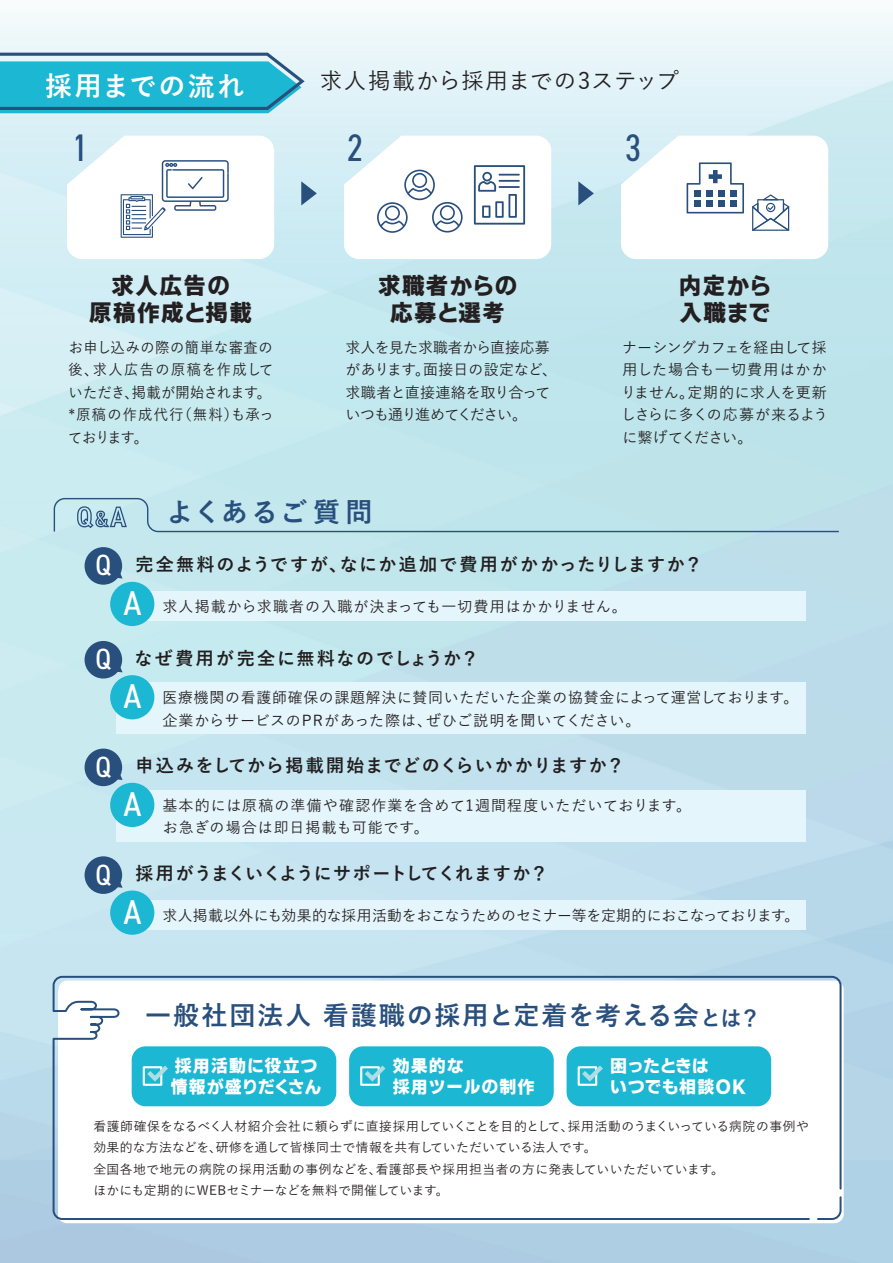
<style>
.page{position:relative;width:893px;height:1263px;background:#fff}
.page>*{position:absolute;margin:0;border:0;box-sizing:border-box;transform-origin:0 0}
.t1{font:condensed 38.4px "DIN2014";color:#294f7d}
.t2{font:condensed 34.5px "DIN2014";color:#fff;scale:1.1 1}
.t3{font:700 27px "Yu Gothic";letter-spacing:.09em;color:#294f7d}
.t4{font:700 27px "Yu Gothic";letter-spacing:.09em;color:#fff}
.t5{font:700 26.1px "Yu Gothic";letter-spacing:.07em;color:#294f7d}
.t6{font:22.5px/27px "Gen Ei Nu Gothic EB";letter-spacing:.065em;color:#231f20;text-align:center}
.t7{font:500 22.5px "Yu Gothic";letter-spacing:.03em;color:#231f20}
.t8{font:22.5px/27px "Gen Ei Nu Gothic EB";letter-spacing:.04em;color:#231f20}
.t9{font:700 18px "Yu Gothic";letter-spacing:.11em;color:#231f20}
.t10{font:700 18px "Yu Gothic";letter-spacing:.07em;color:#231f20}
.t11{font:700 18px "Yu Gothic";letter-spacing:-.015em;color:#231f20}
.t12{font:700 18px "Yu Gothic";letter-spacing:.1em;color:#231f20}
.t13{font:16.95px/21.3px "Gen Ei Nu Gothic EB";letter-spacing:.05em;color:#fff}
.t14{font:16.95px/21.3px "Gen Ei Nu Gothic EB";color:#fff}
.t15{font:500 15px/22.5px "Yu Gothic";letter-spacing:.05em;color:#231f20}
.t16{font:500 15px/22.5px "Yu Gothic";letter-spacing:.025em;color:#231f20;scale:.95 1}
.t17{font:500 15px/22.5px "Yu Gothic";letter-spacing:.025em;color:#231f20;text-align:justify}
.t18{font:500 15px/22.5px "Yu Gothic";letter-spacing:-.02em;color:#231f20}
.t19{font:500 15px/22.5px "Yu Gothic";letter-spacing:.07em;color:#231f20}
.t20{font:500 15px "Yu Gothic";letter-spacing:-.005em;color:#231f20}
.t21{font:500 15px "Yu Gothic";letter-spacing:.065em;color:#231f20}
.t22{font:500 12.75px/21.3px "Yu Gothic";letter-spacing:.02em;color:#231f20}
.s1{font-family:"DIN2014";font-weight:400;font-stretch:condensed;font-size:29.25px;color:#fff}
.s2{font-size:21.45px}
</style>
<div class="page">
<img style="left:0;top:15px;width:893px;height:1248px">
<svg style="left:301px;top:181px;width:16px;height:24px"></svg>
<svg style="left:578px;top:181px;width:16px;height:24px"></svg>
<svg style="left:67px;top:136px;width:207px;height:123px"></svg>
<svg style="left:344px;top:136px;width:207px;height:123px"></svg>
<svg style="left:621px;top:136px;width:207px;height:123px"></svg>
<svg style="left:54px;top:498px;width:785px;height:34px;background:#b9dee6"></svg>
<div style="left:85px;top:547px;width:37px;height:38px;background:#294f7d;border-radius:50%"></div>
<svg style="left:118px;top:572px;width:5px;height:6px"></svg>
<div style="left:143px;top:591px;width:663px;height:30px;background:#e5f5fc"></div>
<div style="left:110px;top:582px;width:44px;height:44px;background:#1cb7d2;border-radius:50%"></div>
<div style="left:85px;top:641px;width:37px;height:37px;background:#294f7d;border-radius:50%"></div>
<svg style="left:118px;top:666px;width:5px;height:6px"></svg>
<div style="left:117px;top:683px;width:689px;height:51px;background:#e5f5fc"></div>
<div style="left:110px;top:675px;width:44px;height:44px;background:#1cb7d2;border-radius:50%"></div>
<div style="left:85px;top:748px;width:37px;height:38px;background:#294f7d;border-radius:50%"></div>
<svg style="left:117px;top:773px;width:6px;height:7px"></svg>
<div style="left:117px;top:790px;width:689px;height:51px;background:#e5f5fc"></div>
<div style="left:110px;top:783px;width:44px;height:44px;background:#1cb7d2;border-radius:50%"></div>
<div style="left:85px;top:856px;width:37px;height:38px;background:#294f7d;border-radius:50%"></div>
<svg style="left:117px;top:881px;width:6px;height:7px"></svg>
<div style="left:143px;top:900px;width:663px;height:30px;background:#e5f5fc"></div>
<div style="left:110px;top:890px;width:44px;height:45px;background:#1cb7d2;border-radius:50%"></div>
<svg style="left:0;top:53px;width:305px;height:60px;background:#3bb5cf"></svg>
<svg style="left:52px;top:975px;width:790px;height:246px"></svg>
<div style="left:132px;top:1046px;width:204px;height:60px;background:#1cb7d2;border-radius:14px"></div>
<div style="left:143px;top:1066px;width:19px;height:20px;border:2px solid #fff"></div>
<svg style="left:143px;top:1065px;width:25px;height:20px"></svg>
<div style="left:349px;top:1046px;width:205px;height:60px;background:#1cb7d2;border-radius:14px"></div>
<div style="left:360px;top:1066px;width:20px;height:20px;border:2px solid #fff"></div>
<svg style="left:360px;top:1065px;width:26px;height:20px"></svg>
<div style="left:567px;top:1046px;width:204px;height:60px;background:#1cb7d2;border-radius:14px"></div>
<div style="left:578px;top:1066px;width:19px;height:20px;border:2px solid #fff"></div>
<svg style="left:578px;top:1065px;width:25px;height:20px"></svg>
<h3 class="t4" style="left:45px;top:71px;width:201px">採用までの流れ</h3>
<h3 class="t7" style="left:320px;top:60px;width:361px">求人掲載から採用までの3ステップ</h3>
<h1 class="t1" style="left:73px;top:122px;width:17px">1</h1>
<h1 class="t1" style="left:347px;top:122px;width:17px">2</h1>
<h1 class="t1" style="left:625px;top:122px;width:17px">3</h1>
<h3 class="t6" style="left:89px;top:273px;width:164px">求人広告の<br>原稿作成と掲載</h3>
<p class="t16" style="left:68px;top:334px;width:218px">お申し込みの際の簡単な審査の後、求人広告の原稿を作成していただき、掲載が開始されます。*原稿の作成代行（無料）も承っております。</p>
<h3 class="t6" style="left:378px;top:273px;width:141px">求職者からの応募と選考</h3>
<p class="t18" style="left:345px;top:334px;width:213px">求人を見た求職者から直接応募があります。面接日の設定など、求職者と直接連絡を取り合っていつも通り進めてください。</p>
<h3 class="t8" style="left:679px;top:273px;width:94px">内定から入職まで</h3>
<p class="t17" style="left:621px;top:334px;width:209px">ナーシングカフェを経由して採用した場合も一切費用はかかりません。定期的に求人を更新しさらに多くの応募が来るように繋げてください。</p>
<h3 class="t3" style="left:166px;top:497px;width:208px">よくあるご質問</h3>
<h3 class="t9" style="left:95px;top:554px;width:609px"><span class="s1">Q</span> 完全無料のようですが、なにか追加で費用がかかったりしますか？</h3>
<h2 class="t2" style="left:124px;top:580px;width:18px">A</h2>
<p class="t21" style="left:162px;top:593px;width:466px">求人掲載から求職者の入職が決まっても一切費用はかかりません。</p>
<h3 class="t12" style="left:95px;top:648px;width:385px"><span class="s1">Q</span> なぜ費用が完全に無料なのでしょうか？</h3>
<h2 class="t2" style="left:124px;top:674px;width:18px">A</h2>
<p class="t15" style="left:162px;top:684px;width:637px">医療機関の看護師確保の課題解決に賛同いただいた企業の協賛金によって運営しております。企業からサービスのPRがあった際は、ぜひご説明を聞いてください。</p>
<h3 class="t10" style="left:95px;top:755px;width:531px"><span class="s1">Q</span> 申込みをしてから掲載開始までどのくらいかかりますか？</h3>
<h2 class="t2" style="left:124px;top:781px;width:18px">A</h2>
<p class="t19" style="left:162px;top:792px;width:530px">基本的には原稿の準備や確認作業を含めて1週間程度いただいております。お急ぎの場合は即日掲載も可能です。</p>
<h3 class="t11" style="left:95px;top:863px;width:454px"><span class="s1">Q</span> 採用がうまくいくようにサポートしてくれますか？</h3>
<h2 class="t2" style="left:124px;top:889px;width:18px">A</h2>
<p class="t20" style="left:162px;top:901px;width:638px">求人掲載以外にも効果的な採用活動をおこなうためのセミナー等を定期的におこなっております。</p>
<h3 class="t5" style="left:145px;top:1000px;width:617px">一般社団法人 看護職の採用と定着を考える会<span class="s2">とは？</span></h3>
<h3 class="t13" style="left:171px;top:1055px;width:152px">採用活動に役立つ情報が盛りだくさん</h3>
<h3 class="t13" style="left:393px;top:1055px;width:143px">効果的な<br>採用ツールの制作</h3>
<h3 class="t14" style="left:610px;top:1055px;width:137px">困ったときは<br>いつでも相談OK</h3>
<p class="t22" style="left:93px;top:1114px;width:717px">看護師確保をなるべく人材紹介会社に頼らずに直接採用していくことを目的として、採用活動のうまくいっている病院の事例や効果的な方法などを、研修を通して皆様同士で情報を共有していただいている法人です。<br>全国各地で地元の病院の採用活動の事例などを、看護部長や採用担当者の方に発表していいただいています。<br>ほかにも定期的にWEBセミナーなどを無料で開催しています。</p>
</div>
